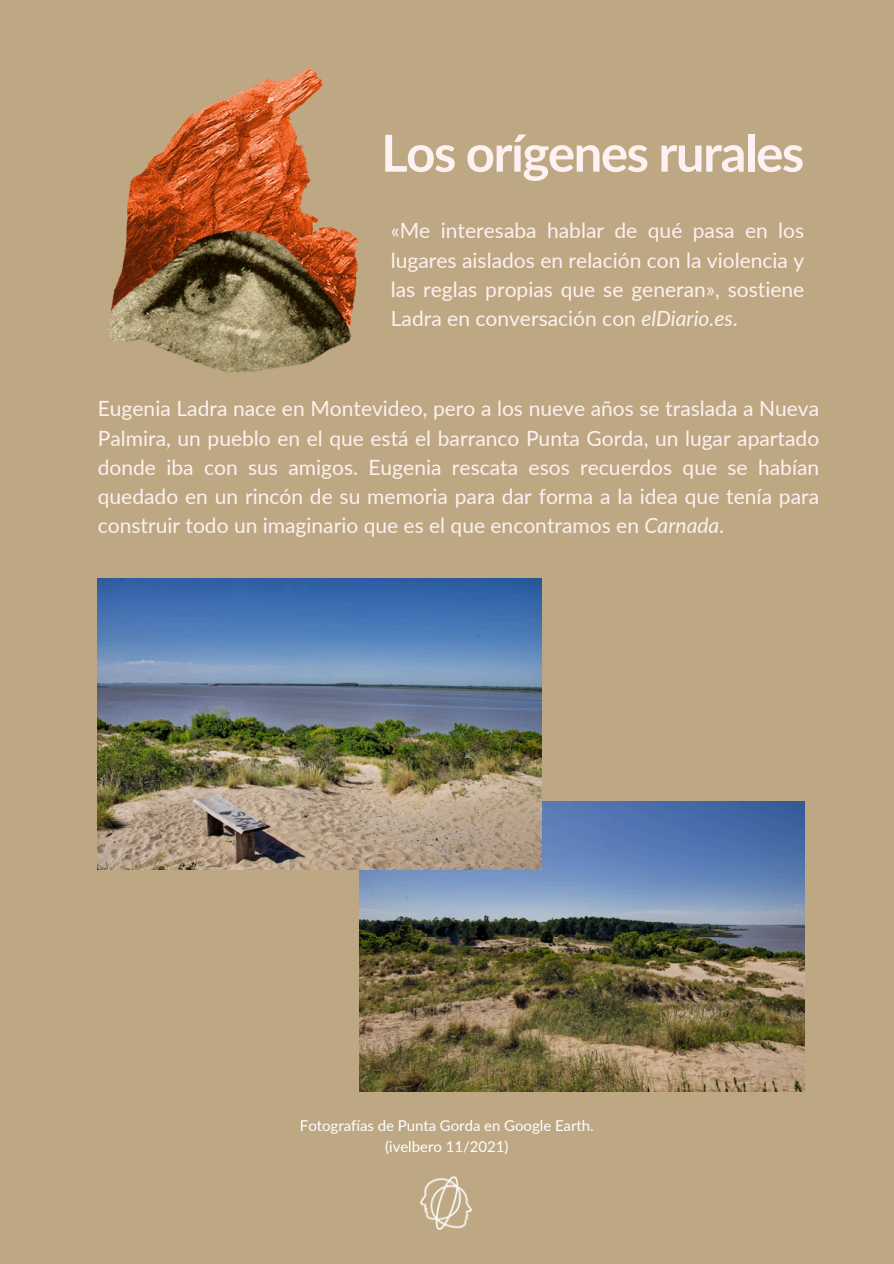
<style>
.page{position:relative;width:894px;height:1264px;background:#fff}
.page>*{position:absolute;margin:0;border:0;box-sizing:border-box;transform-origin:0 0}
.t1{font:700 51px "Lato";letter-spacing:-.03em;color:#fdf1f1}
.t2{font:21px/29.2px "Lato";color:#fdf1f1;text-align:justify}
.t3{font:15px "Lato";letter-spacing:-.005em;color:#fff}
.s1{font-style:italic}
</style>
<div class="page">
<div style="left:0;top:0;width:893px;height:1263px;background:#bea883"></div>
<img style="left:420px;top:1176px;width:52px;height:54px">
<img style="left:108px;top:68px;width:251px;height:305px">
<img style="left:359px;top:801px;width:444px;height:290px">
<img style="left:98px;top:578px;width:443px;height:291px">
<h1 class="t1" style="left:381px;top:121px;width:424px">Los orígenes rurales</h1>
<p class="t2" style="left:390px;top:216px;width:415px">«Me interesaba hablar de qué pasa en los lugares aislados en relación con la violencia y las reglas propias que se generan», sostiene Ladra en conversación con <span class="s1">elDiario.es</span>.</p>
<h2 class="t2" style="left:98px;top:393px;width:722px">Eugenia Ladra nace en Montevideo, pero a los nueve años se traslada a Nueva Palmira, un pueblo en el que está el barranco Punta Gorda, un lugar apartado donde iba con sus amigos. Eugenia rescata esos recuerdos que se habían quedado en un rincón de su memoria para dar forma a la idea que tenía para construir todo un imaginario que es el que encontramos en <span class="s1">Carnada</span>.</h2>
<p class="t3" style="left:300px;top:1116px;width:295px">Fotografías de Punta Gorda en Google Earth.</p>
<p class="t3" style="left:385px;top:1136px;width:125px">(ivelbero 11/2021)</p>
</div>
